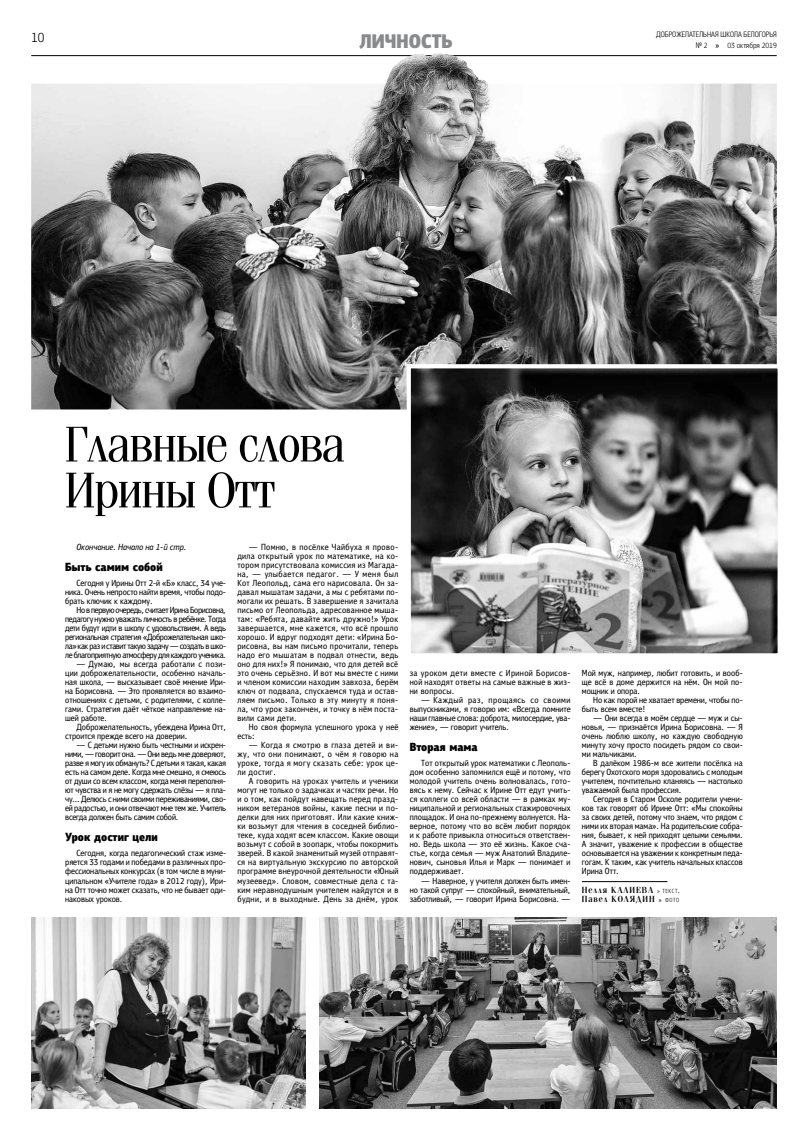
<style>
.page{position:relative;width:808px;height:1140px;background:#fff}
.page>*{position:absolute;margin:0;border:0;box-sizing:border-box;transform-origin:0 0}
.t1{font:51px/45.9px "Free Fountain";letter-spacing:-.01em;color:#000}
.t2{font:900 20px "Free Korocha";color:#888a8d}
.t3{font:300 14px "Free Korocha";color:#000}
.t4{font:900 12px "Free Korocha";color:#000}
.t5{font:9px/9px "Free Korocha";color:#000;text-align:justify}
.t6{font:9px/9px "Free Korocha";letter-spacing:.02em;color:#000}
.t7{font:600 9px/9px "Free Fountain";letter-spacing:.1em;color:#000}
.t8{font:italic 9px "Free Korocha";color:#000}
.t9{font:300 8px/10.4px "Free Korocha";color:#000;text-align:right}
.s1{font-weight:400}
.s2{font-family:"Free Korocha";font-weight:300;font-size:6px}
.s3{font-size:7px}
.s4{font-family:"Free Korocha";font-weight:400;font-size:6px}
</style>
<div class="page">
<img style="left:319px;top:918px;width:458px;height:190px">
<img style="left:31px;top:918px;width:275px;height:190px">
<img style="left:31px;top:53px;width:746px;height:356px">
<hr style="left:582px;top:881px;width:85px;height:1px;background:#000">
<img style="left:412px;top:369px;width:365px;height:283px">
<div style="left:407px;top:364px;width:375px;height:293px;border:4px solid #fff"></div>
<h3 class="t3" style="left:31px;top:29px;width:15px">10</h3>
<h2 class="t2" style="left:359px;top:29px;width:95px">личность</h2>
<p class="t9" style="left:656px;top:29px;width:5px">добро</p>
<p class="t9" style="left:676px;top:29px;width:102px">желательная школа белогорья № 2 <span class="s1">»</span> 03 октября 2019</p>
<h1 class="t1" style="left:65px;top:421px;width:281px">Главные слова<br>Ирины Отт</h1>
<p class="t8" style="left:77px;top:542px;width:111px">Окончание. Начало на 1-й стр.</p>
<h3 class="t4" style="left:65px;top:559px;width:99px">Быть самим собой</h3>
<p class="t5" style="left:65px;top:579px;width:162px;text-indent:11px">Сегодня у Ирины Отт 2-й «Б» класс, 34 уче&shy;ника. Очень непросто найти время, чтобы подо&shy;брать ключик к каждому.</p>
<p class="t5" style="left:65px;top:606px;width:162px;text-indent:11px">Но в первую очередь, считает Ирина Борисовна, педагогу нужно уважать личность в ребёнке. Тогда дети будут идти в школу с удовольствием. А ведь региональная стратегия «Доброжелательная шко&shy;ла» как раз и ставит такую задачу — создать в шко&shy;ле благоприятную атмосферу для каждого ученика.</p>
<p class="t5" style="left:65px;top:660px;width:162px;text-indent:11px">— Думаю, мы всегда работали с пози&shy;ции доброжелательности, особенно началь&shy;ная школа, — высказывает своё мнение Ири&shy;на Борисовна. — Это проявляется во взаимо&shy;отношениях с детьми, с родителями, с колле&shy;гами. Стратегия даёт чёткое направление на&shy;шей работе.</p>
<p class="t5" style="left:65px;top:723px;width:162px;text-indent:11px">Доброжелательность, убеждена Ирина Отт, строится прежде всего на доверии.</p>
<p class="t5" style="left:65px;top:741px;width:162px;text-indent:11px">— С детьми нужно быть честными и искрен&shy;ними, — говорит она. — Они ведь мне доверяют, разве я могу их обмануть? С детьми я такая, какая есть на самом деле. Когда мне смешно, я смеюсь от души со всем классом, когда меня переполня&shy;ют чувства и я не могу сдержать слёзы — я пла&shy;чу… Делюсь с ними своими переживаниями, сво&shy;ей радостью, и они отвечают мне тем же. Учитель всегда должен быть самим собой.</p>
<h3 class="t4" style="left:65px;top:829px;width:94px">Урок достиг цели</h3>
<p class="t5" style="left:65px;top:849px;width:162px;text-indent:11px">Сегодня, когда педагогический стаж изме&shy;ряется 33 годами и победами в различных про&shy;фессиональных конкурсах (в том числе в муни&shy;ципальном «Учителе года» в 2012 году), Ири&shy;на Отт точно может сказать, что не бывает оди&shy;наковых уроков.</p>
<p class="t5" style="left:237px;top:543px;width:162px;text-indent:11px">— Помню, в посёлке Чайбуха я прово&shy;дила открытый урок по математике, на ко&shy;тором присутствовала комиссия из Магада&shy;на, — улыбается педагог. — У меня был Кот Леопольд, сама его нарисовала. Он за&shy;давал мышатам задачи, а мы с ребятами по&shy;могали их решать. В завершение я зачитала письмо от Леопольда, адресованное мыша&shy;там: «Ребята, давайте жить дружно!» Урок завершается, мне кажется, что всё прошло хорошо. И вдруг подходят дети: «Ирина Бо&shy;рисовна, вы нам письмо прочитали, теперь надо его мышатам в подвал отнести, ведь оно для них!» Я понимаю, что для детей всё это очень серьёзно. И вот мы вместе с ними и членом комиссии находим завхоза, берём ключ от подвала, спускаемся туда и остав&shy;ляем письмо. Только в эту минуту я поня&shy;ла, что урок закончен, и точку в нём поста&shy;вили сами дети.</p>
<p class="t6" style="left:237px;top:723px;width:162px;text-indent:11px">Но своя формула успешного урока у неё есть:</p>
<p class="t5" style="left:237px;top:741px;width:162px;text-indent:11px">— Когда я смотрю в глаза детей и ви&shy;жу, что они понимают, о чём я говорю на уроке, тогда я могу сказать себе: урок це&shy;ли достиг.</p>
<p class="t5" style="left:237px;top:777px;width:162px;text-indent:11px">А говорить на уроках учитель и ученики могут не только о задачках и частях речи. Но и о том, как пойдут навещать перед празд&shy;ником ветеранов войны, какие песни и по&shy;делки для них приготовят. Или какие книж&shy;ки возьмут для чтения в соседней библио&shy;теке, куда ходят всем классом. Какие овощи возьмут с собой в зоопарк, чтобы покормить зверей. В какой знаменитый музей отправят&shy;ся на виртуальную экскурсию по авторской программе внеурочной деятельности «Юный музеевед». Словом, совместные дела с та&shy;ким неравнодушным учителем найдутся и в будни, и в выходные. День за днём, урок</p>
<p class="t5" style="left:410px;top:669px;width:162px">за уроком дети вместе с Ириной Борисов&shy;ной находят ответы на самые важные в жиз&shy;ни вопросы.</p>
<p class="t5" style="left:410px;top:696px;width:162px;text-indent:11px">— Каждый раз, прощаясь со своими выпускниками, я говорю им: «Всегда помните наши главные слова: доброта, милосердие, ува&shy;жение», — говорит учитель.</p>
<h3 class="t4" style="left:410px;top:739px;width:70px">Вторая мама</h3>
<p class="t5" style="left:410px;top:759px;width:162px;text-indent:11px">Тот открытый урок математики с Леополь&shy;дом особенно запомнился ещё и потому, что молодой учитель очень волновалась, гото&shy;вясь к нему. Сейчас к Ирине Отт едут учить&shy;ся коллеги со всей области — в рамках му&shy;ниципальной и региональных стажировочных площадок. И она по-прежнему волнуется. На&shy;верное, потому что во всём любит порядок и к работе привыкла относиться ответствен&shy;но. Ведь школа — это её жизнь. Какое сча&shy;стье, когда семья — муж Анатолий Владиле&shy;нович, сыновья Илья и Марк — понимает и поддерживает.</p>
<p class="t5" style="left:410px;top:876px;width:162px;text-indent:11px">— Наверное, у учителя должен быть имен&shy;но такой супруг — спокойный, внимательный, заботливый, — говорит Ирина Борисовна. —</p>
<p class="t5" style="left:582px;top:669px;width:162px">Мой муж, например, любит готовить, и вооб&shy;ще всё в доме держится на нём. Он мой по&shy;мощник и опора.</p>
<p class="t5" style="left:582px;top:696px;width:162px;text-indent:11px">Но как порой не хватает времени, чтобы по&shy;быть всем вместе!</p>
<p class="t5" style="left:582px;top:714px;width:162px;text-indent:11px">— Они всегда в моём сердце — муж и сы&shy;новья, — признаётся Ирина Борисовна. — Я очень люблю школу, но каждую свободную минуту хочу просто посидеть рядом со свои&shy;ми мальчиками.</p>
<p class="t5" style="left:582px;top:759px;width:162px;text-indent:11px">В далёком 1986-м все жители посёлка на берегу Охотского моря здоровались с молодым учителем, почтительно кланяясь — настолько уважаемой была профессия.</p>
<p class="t5" style="left:582px;top:795px;width:163px;text-indent:11px">Сегодня в Старом Осколе родители учени&shy;ков так говорят об Ирине Отт: «Мы спокойны за своих детей, потому что знаем, что рядом с ними их вторая мама». На родительские собра&shy;ния, бывает, к ней приходят целыми семьями.<br>А значит, уважение к профессии в обществе основывается на уважении к конкретным педа&shy;гогам. К таким, как учитель начальных классов Ирина Отт.</p>
<p class="t7" style="left:582px;top:885px;width:99px">Нелля Калиева <span class="s2">» текст</span><span class="s3">,<br></span>Павел Колядин <span class="s4">»</span> <span class="s2">фото</span></p>
</div>
